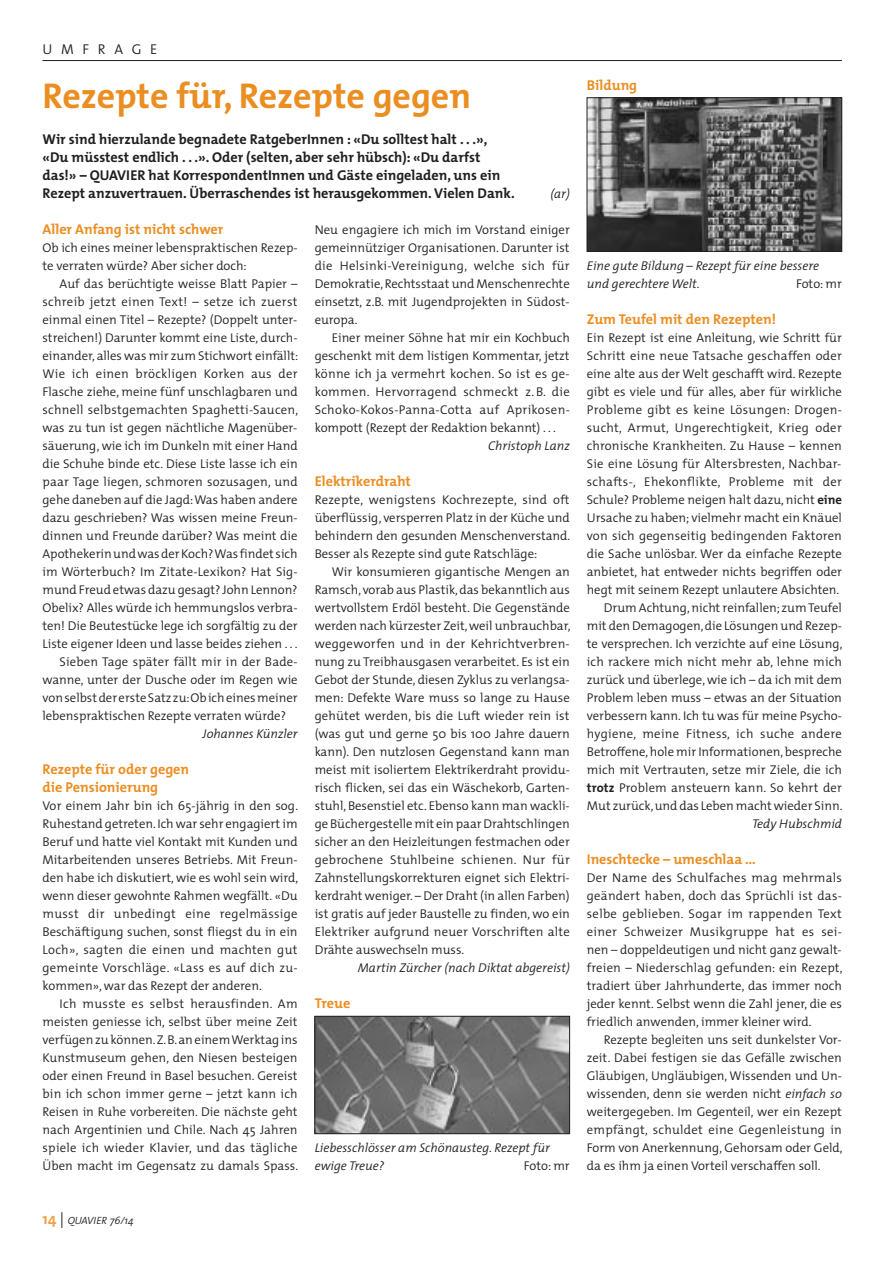
<style>
.page{position:relative;width:893px;height:1263px;background:#fff}
.page>*{position:absolute;margin:0;border:0;box-sizing:border-box;transform-origin:0 0}
.t1{font:700 36px "The Mix";color:#eb8e22}
.t2{font:700 14.25px/18px "The Mix";color:#231f20}
.t3{font:700 14.25px/18px "The Mix";color:#eb8e22}
.t4{font:300 14.25px "The Mix";letter-spacing:.61em;color:#231f20}
.t5{font:300 12.75px/18px "The Mix";color:#231f20;text-align:justify}
.t6{font:italic 300 12.75px/18px "The Mix";color:#231f20}
.t7{font:300 12.75px "The Mix";letter-spacing:.025em;color:#231f20}
.t8{font:300 12.75px "The Mix";letter-spacing:.02em;color:#231f20}
.t9{font:italic 300 10.5px "The Mix";color:#231f20}
.s1{font-weight:700;font-style:normal;font-size:15.75px;color:#f0a24c}
.s2{font-size:15.75px}
.s3{font-weight:700}
.s4{font-style:italic}
</style>
<div class="page">
<hr style="left:43px;top:60px;width:799px;height:1px;background:#231f20">
<img style="left:317px;top:1018px;width:251px;height:114px">
<div style="left:315px;top:1016px;width:255px;height:118px;border:1px solid #231f20"></div>
<img style="left:589px;top:100px;width:251px;height:150px">
<div style="left:587px;top:98px;width:255px;height:154px;border:1px solid #231f20"></div>
<p class="t4" style="left:43px;top:43px;width:116px">UMFRAGE</p>
<h1 class="t1" style="left:43px;top:81px;width:430px">Rezepte für, Rezepte gegen</h1>
<p class="t2" style="left:43px;top:131px;width:474px">Wir sind hierzulande begnadete RatgeberInnen : «Du solltest halt . . .», «Du müsstest endlich . . .». Oder (selten, aber sehr hübsch): «Du darfst das!» – QUAVIER hat KorrespondentInnen und Gäste eingeladen, uns ein Rezept anzuvertrauen. Überraschendes ist herausgekommen. Vielen Dank.</p>
<p class="t6" style="left:550px;top:186px;width:21px">(ar)</p>
<p class="t3" style="left:43px;top:221px;width:182px">Aller Anfang ist nicht schwer</p>
<p class="t5" style="left:43px;top:240px;width:257px">Ob ich eines meiner lebenspraktischen Rezep&shy;te verraten würde? Aber sicher doch:</p>
<p class="t5" style="left:60px;top:276px;width:240px">Auf das berüchtigte weisse Blatt Papier –</p>
<p class="t7" style="left:43px;top:296px;width:256px">schreib jetzt einen Text! – setze ich zuerst</p>
<p class="t5" style="left:43px;top:312px;width:256px">einmal einen Titel – Rezepte? (Doppelt unter-</p>
<p class="t5" style="left:43px;top:330px;width:257px">streichen!) Darunter kommt eine Liste, durch-</p>
<p class="t5" style="left:43px;top:348px;width:257px">einander, alles was mir zum Stichwort einfällt:</p>
<p class="t7" style="left:43px;top:368px;width:257px">Wie ich einen bröckligen Korken aus der</p>
<p class="t5" style="left:43px;top:384px;width:257px">Flasche ziehe, meine fünf unschlagbaren und</p>
<p class="t8" style="left:43px;top:404px;width:257px">schnell selbstgemachten Spaghetti-Saucen,</p>
<p class="t5" style="left:43px;top:420px;width:256px">was zu tun ist gegen nächtliche Magenüber-</p>
<p class="t5" style="left:43px;top:438px;width:257px">säuerung, wie ich im Dunkeln mit einer Hand</p>
<p class="t5" style="left:43px;top:456px;width:257px">die Schuhe binde etc. Diese Liste lasse ich ein</p>
<p class="t5" style="left:43px;top:474px;width:257px">paar Tage liegen, schmoren sozusagen, und</p>
<p class="t5" style="left:43px;top:492px;width:257px">gehe daneben auf die Jagd: Was haben andere</p>
<p class="t5" style="left:43px;top:510px;width:257px">dazu geschrieben? Was wissen meine Freun-</p>
<p class="t5" style="left:43px;top:528px;width:257px">dinnen und Freunde darüber? Was meint die</p>
<p class="t5" style="left:43px;top:546px;width:257px">Apothekerin und was der Koch? Was findet sich</p>
<p class="t5" style="left:43px;top:564px;width:257px">im Wörterbuch? Im Zitate-Lexikon? Hat Sig-</p>
<p class="t5" style="left:43px;top:582px;width:257px">mund Freud etwas dazu gesagt? John Lennon?</p>
<p class="t5" style="left:43px;top:600px;width:257px">Obelix? Alles würde ich hemmungslos verbra-</p>
<p class="t5" style="left:43px;top:618px;width:257px">ten! Die Beutestücke lege ich sorgfältig zu der</p>
<p class="t5" style="left:43px;top:636px;width:257px">Liste eigener Ideen und lasse beides ziehen . . .</p>
<p class="t5" style="left:60px;top:654px;width:240px">Sieben Tage später fällt mir in der Bade -</p>
<p class="t5" style="left:43px;top:672px;width:257px">wanne, unter der Dusche oder im Regen wie</p>
<p class="t5" style="left:43px;top:690px;width:257px">von selbst der erste Satz zu: Ob ich eines meiner</p>
<p class="t5" style="left:43px;top:708px;width:245px">lebenspraktischen Rezepte verraten würde?</p>
<p class="t6" style="left:203px;top:726px;width:97px">Johannes Künzler</p>
<p class="t3" style="left:43px;top:761px;width:148px">Rezepte für oder gegen die Pensionierung</p>
<p class="t5" style="left:43px;top:798px;width:257px">Vor einem Jahr bin ich 65-jährig in den sog.<br>Ruhestand getreten. Ich war sehr engagiert im Beruf und hatte viel Kontakt mit Kunden und Mitarbeitenden unseres Betriebs. Mit Freun&shy;den habe ich diskutiert, wie es wohl sein wird, wenn dieser gewohnte Rahmen wegfällt. «Du musst dir unbedingt eine regelmässige Beschäftigung suchen, sonst fliegst du in ein Loch», sagten die einen und machten gut gemeinte Vorschläge. «Lass es auf dich zu - kommen», war das Rezept der anderen.</p>
<p class="t5" style="left:43px;top:996px;width:257px;text-indent:17px">Ich musste es selbst herausfinden. Am meisten geniesse ich, selbst über meine Zeit verfügen zu können. Z. B. an einem Werktag ins Kunstmuseum gehen, den Niesen besteigen oder einen Freund in Basel besuchen. Gereist bin ich schon immer gerne – jetzt kann ich Reisen in Ruhe vorbereiten. Die nächste geht nach Argentinien und Chile. Nach 45 Jahren spiele ich wieder Klavier, und das tägliche Üben macht im Gegensatz zu damals Spass.</p>
<p class="t9" style="left:43px;top:1216px;width:93px"><span class="s1">14</span> <span class="s2">|</span> QUAVIER 76/14</p>
<p class="t5" style="left:315px;top:222px;width:257px">Neu engagiere ich mich im Vorstand einiger gemeinnütziger Organisationen. Darunter ist die Helsinki-Vereinigung, welche sich für Demokratie, Rechtsstaat und Menschenrechte einsetzt, z.B. mit Jugendprojekten in Südost - europa.</p>
<p class="t5" style="left:315px;top:330px;width:257px;text-indent:17px">Einer meiner Söhne hat mir ein Kochbuch geschenkt mit dem listigen Kommentar, jetzt könne ich ja vermehrt kochen. So ist es ge - kommen. Hervorragend schmeckt z. B. die Schoko-Kokos-Panna-Cotta auf Aprikosen&shy;kompott (Rezept der Redaktion bekannt) . . .</p>
<p class="t6" style="left:488px;top:438px;width:83px">Christoph Lanz</p>
<p class="t3" style="left:315px;top:473px;width:98px">Elektrikerdraht</p>
<p class="t5" style="left:315px;top:492px;width:257px">Rezepte, wenigstens Kochrezepte, sind oft überflüssig, versperren Platz in der Küche und behindern den gesunden Menschenverstand.<br>Besser als Rezepte sind gute Ratschläge:</p>
<p class="t5" style="left:315px;top:564px;width:257px;text-indent:17px">Wir konsumieren gigantische Mengen an Ramsch, vorab aus Plastik, das bekanntlich aus wertvollstem Erdöl besteht. Die Gegenstände werden nach kürzester Zeit, weil unbrauchbar, weggeworfen und in der Kehrichtverbren&shy;nung zu Treibhausgasen verarbeitet. Es ist ein Gebot der Stunde, diesen Zyklus zu verlangsa&shy;men: Defekte Ware muss so lange zu Hause gehütet werden, bis die Luft wieder rein ist (was gut und gerne 50 bis 100 Jahre dauern kann). Den nutzlosen Gegenstand kann man meist mit isoliertem Elektrikerdraht providu&shy;risch flicken, sei das ein Wäschekorb, Garten&shy;stuhl, Besenstiel etc. Ebenso kann man wackli&shy;ge Büchergestelle mit ein paar Drahtschlingen sicher an den Heizleitungen festmachen oder gebrochene Stuhlbeine schienen. Nur für Zahnstellungskorrekturen eignet sich Elektri&shy;kerdraht weniger. – Der Draht (in allen Farben) ist gratis auf jeder Baustelle zu finden, wo ein Elektriker aufgrund neuer Vorschriften alte Drähte auswechseln muss.</p>
<p class="t6" style="left:358px;top:960px;width:213px">Martin Zürcher (nach Diktat abgereist)</p>
<p class="t3" style="left:315px;top:995px;width:37px">Treue</p>
<p class="t6" style="left:315px;top:1140px;width:237px">Liebesschlösser am Schönausteg. Rezept für ewige Treue?</p>
<p class="t5" style="left:524px;top:1158px;width:47px">Foto: mr</p>
<p class="t3" style="left:587px;top:77px;width:52px">Bildung</p>
<p class="t6" style="left:587px;top:258px;width:234px">Eine gute Bildung – Rezept für eine bessere und gerechtere Welt.</p>
<p class="t5" style="left:796px;top:276px;width:47px">Foto: mr</p>
<p class="t3" style="left:587px;top:311px;width:191px">Zum Teufel mit den Rezepten!</p>
<p class="t5" style="left:587px;top:330px;width:257px;text-align:right">Ein Rezept ist eine Anleitung, wie Schritt für Schritt eine neue Tatsache geschaffen oder eine alte aus der Welt geschafft wird. Rezepte gibt es viele und für alles, aber für wirkliche Probleme gibt es keine Lösungen: Drogen&shy;sucht, Armut, Ungerechtigkeit, Krieg oder chronische Krankheiten. Zu Hause – kennen Sie eine Lösung für Altersbresten, Nachbar&shy;schafts-, Ehekonflikte, Probleme mit der Schule? Probleme neigen halt dazu, nicht <span class="s3">eine </span>Ursache zu haben; vielmehr macht ein Knäuel von sich gegenseitig bedingenden Faktoren die Sache unlösbar. Wer da einfache Rezepte anbietet, hat entweder nichts begriffen oder hegt mit seinem Rezept unlautere Absichten.<br>Drum Achtung, nicht reinfallen; zum Teufel mit den Demagogen, die Lösungen und Rezep&shy;te versprechen. Ich verzichte auf eine Lösung, ich rackere mich nicht mehr ab, lehne mich zurück und überlege, wie ich – da ich mit dem Problem leben muss – etwas an der Situation verbessern kann. Ich tu was für meine Psycho&shy;hygiene, meine Fitness, ich suche andere Betroffene, hole mir Informationen, bespreche mich mit Vertrauten, setze mir Ziele, die ich <span class="s3">trotz</span> Problem ansteuern kann. So kehrt der Mut zurück, und das Leben macht wieder Sinn.</p>
<p class="t6" style="left:752px;top:816px;width:91px">Tedy Hubschmid</p>
<p class="t3" style="left:587px;top:851px;width:171px">Ineschtecke – umeschlaa …</p>
<p class="t5" style="left:587px;top:870px;width:257px">Der Name des Schulfaches mag mehrmals geändert haben, doch das Sprüchli ist das&shy;selbe geblieben. Sogar im rappenden Text einer Schweizer Musikgruppe hat es sei&shy;nen – doppeldeutigen und nicht ganz gewalt&shy;freien – Niederschlag gefunden: ein Rezept, tradiert über Jahrhunderte, das immer noch jeder kennt. Selbst wenn die Zahl jener, die es friedlich anwenden, immer kleiner wird.</p>
<p class="t5" style="left:587px;top:1032px;width:257px;text-indent:17px">Rezepte begleiten uns seit dunkelster Vor&shy;zeit. Dabei festigen sie das Gefälle zwischen Gläubigen, Ungläubigen, Wissenden und Un&shy;wissenden, denn sie werden nicht <span class="s4">einfach so </span>weitergegeben. Im Gegenteil, wer ein Rezept empfängt, schuldet eine Gegenleistung in Form von Anerkennung, Gehorsam oder Geld, da es ihm ja einen Vorteil verschaffen soll.</p>
</div>
